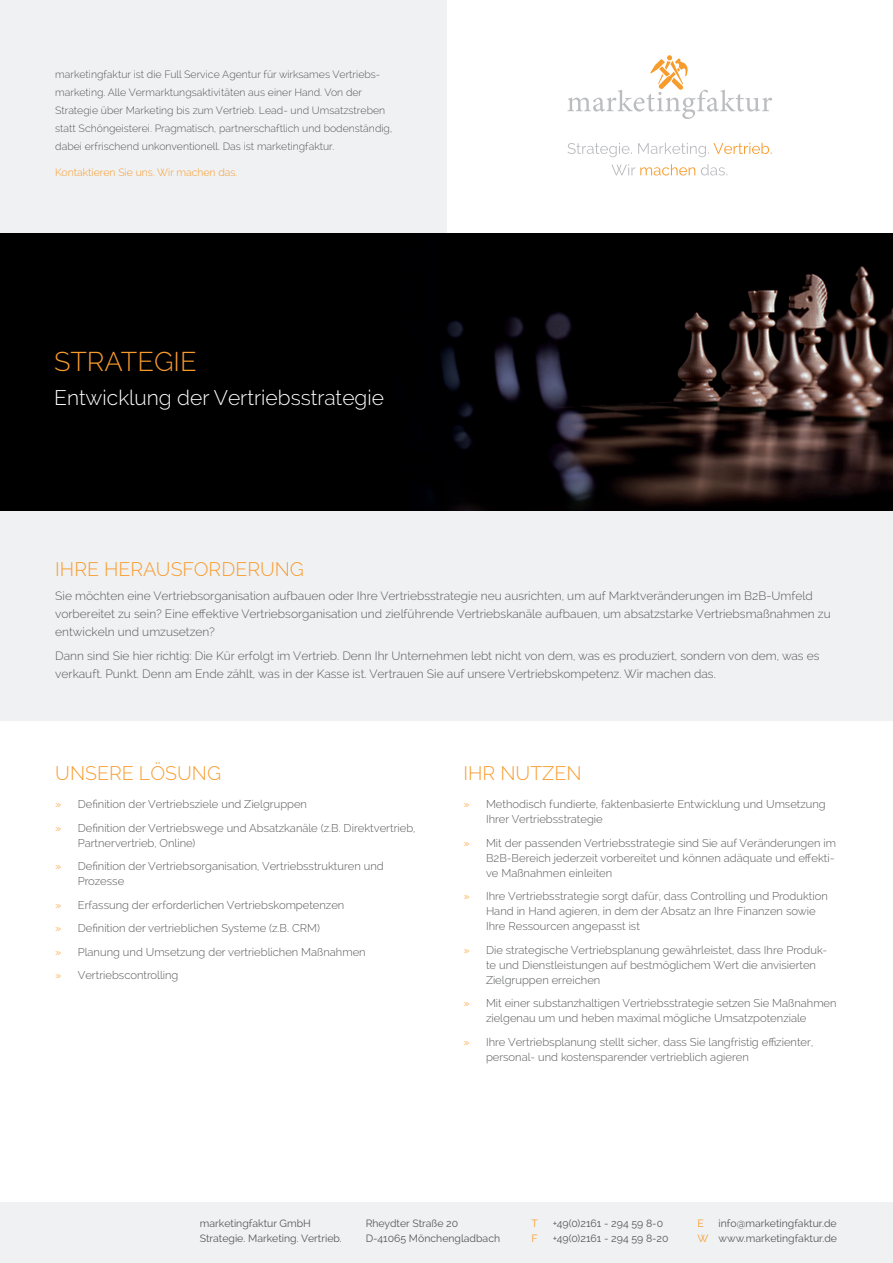
<style>
.page{position:relative;width:893px;height:1263px;background:#fff}
.page>*{position:absolute;margin:0;border:0;box-sizing:border-box;transform-origin:0 0}
.t1{font:300 27px "Raleway";color:#f89b2d}
.t2{font:300 21px "Raleway";color:#fff}
.t3{font:300 19.5px "Raleway";color:#f89b2d}
.t4{font:300 12px/18px "Raleway";color:#57585a}
.t5{font:300 11.25px/15px "Raleway";color:#57585a}
.t6{font:300 10.5px/18px "Raleway";color:#57585a}
.t7{font:10.5px/15px "Raleway";color:#57585a}
.t8{font:300 10.5px "Raleway";color:#f89b2d}
.t9{font:10.5px "Raleway";color:#f89b2d}
.s1{color:#f89b2d}
</style>
<div class="page">
<div style="left:0;top:1202px;width:893px;height:61px;background:#f0f1f2"></div>
<div style="left:0;top:0;width:446px;height:303px;background:#f0f1f2"></div>
<div style="left:0;top:467px;width:893px;height:254px;background:#f0f1f2"></div>
<img style="left:0;top:234px;width:893px;height:276px">
<svg style="left:567px;top:55px;width:205px;height:64px"></svg>
<svg style="left:701px;top:164px;width:26px;height:12px"></svg>
<svg style="left:611px;top:164px;width:84px;height:12px"></svg>
<svg style="left:567px;top:143px;width:204px;height:14px"></svg>
<p class="t6" style="left:55px;top:65px;width:338px">marketingfaktur ist die Full Service Agentur für wirksames Vertriebs&shy;marketing. Alle Vermarktungsaktivitäten aus einer Hand. Von der Strategie über Marketing bis zum Vertrieb. Lead- und Umsatzstreben statt Schöngeisterei. Pragmatisch, partnerschaftlich und bodenständig, dabei erfrischend unkonventionell. Das ist marketingfaktur.</p>
<p class="t8" style="left:55px;top:167px;width:184px">Kontaktieren Sie uns. Wir machen das.</p>
<h1 class="t1" style="left:54px;top:346px;width:144px">STRATEGIE</h1>
<h2 class="t2" style="left:54px;top:385px;width:331px">Entwicklung der Vertriebsstrategie</h2>
<h3 class="t3" style="left:55px;top:558px;width:250px">IHRE HERAUSFORDERUNG</h3>
<p class="t4" style="left:55px;top:587px;width:777px">Sie möchten eine Vertriebsorganisation aufbauen oder Ihre Vertriebsstrategie neu ausrichten, um auf Marktveränderungen im B2B-Umfeld vorbereitet zu sein? Eine effektive Vertriebsorganisation und zielführende Vertriebskanäle aufbauen, um absatzstarke Vertriebsmaßnahmen zu entwickeln und umzusetzen?</p>
<p class="t4" style="left:55px;top:647px;width:766px">Dann sind Sie hier richtig: Die Kür erfolgt im Vertrieb. Denn Ihr Unternehmen lebt nicht von dem, was es produziert, sondern von dem, was es verkauft. Punkt. Denn am Ende zählt, was in der Kasse ist. Vertrauen Sie auf unsere Vertriebskompetenz. Wir machen das.</p>
<h3 class="t3" style="left:55px;top:762px;width:167px">UNSERE LÖSUNG</h3>
<h3 class="t3" style="left:463px;top:762px;width:120px">IHR NUTZEN</h3>
<p class="t5" style="left:55px;top:792px;width:362px;line-height:23.5px"><span class="s1">»</span> Definition der Vertriebsziele und Zielgruppen<br><span class="s1">»</span> Definition der Vertriebswege und Absatzkanäle (z.B. Direktvertrieb,</p>
<p class="t5" style="left:55px;top:831px;width:330px;line-height:23.5px;text-indent:22px">Partnervertrieb, Online)<br><span class="s1">»</span> Definition der Vertriebsorganisation, Vertriebsstrukturen und</p>
<p class="t5" style="left:55px;top:869px;width:312px;line-height:23.5px;text-indent:22px">Prozesse<br><span class="s1">»</span> Erfassung der erforderlichen Vertriebskompetenzen<br><span class="s1">»</span> Definition der vertrieblichen Systeme (z.B. CRM)<br><span class="s1">»</span> Planung und Umsetzung der vertrieblichen Maßnahmen <span class="s1">»</span> Vertriebscontrolling</p>
<p class="t5" style="left:486px;top:797px;width:341px;text-indent:-22px"><span class="s1">»</span> Methodisch fundierte, faktenbasierte Entwicklung und Umsetzung<br>Ihrer Vertriebsstrategie</p>
<p class="t5" style="left:486px;top:835px;width:351px;text-indent:-22px"><span class="s1">»</span> Mit der passenden Vertriebsstrategie sind Sie auf Veränderungen im<br>B2B-Bereich jederzeit vorbereitet und können adäquate und effekti&shy;ve Maßnahmen einleiten</p>
<p class="t5" style="left:486px;top:889px;width:343px;text-indent:-22px"><span class="s1">»</span> Ihre Vertriebsstrategie sorgt dafür, dass Controlling und Produktion<br>Hand in Hand agieren, in dem der Absatz an Ihre Finanzen sowie<br>Ihre Ressourcen angepasst ist</p>
<p class="t5" style="left:486px;top:942px;width:343px;text-indent:-22px"><span class="s1">»</span> Die strategische Vertriebsplanung gewährleistet, dass Ihre Produk&shy;te und Dienstleistungen auf bestmöglichem Wert die anvisierten<br>Zielgruppen erreichen</p>
<p class="t5" style="left:486px;top:996px;width:352px;text-indent:-22px"><span class="s1">»</span> Mit einer substanzhaltigen Vertriebsstrategie setzen Sie Maßnahmen zielgenau um und heben maximal mögliche Umsatzpotenziale</p>
<p class="t5" style="left:486px;top:1034px;width:329px;text-indent:-22px"><span class="s1">»</span> Ihre Vertriebsplanung stellt sicher, dass Sie langfristig effizienter, personal- und kostensparender vertrieblich agieren</p>
<p class="t7" style="left:200px;top:1216px;width:144px">marketingfaktur GmbH<br>Strategie. Marketing. Vertrieb.</p>
<p class="t7" style="left:366px;top:1216px;width:136px">Rheydter Straße 20<br>D-41065 Mönchengladbach</p>
<p class="t9" style="left:531px;top:1217px;width:8px">T</p>
<p class="t7" style="left:553px;top:1216px;width:112px">+49(0)2161 - 294 59 8-0</p>
<p class="t9" style="left:531px;top:1232px;width:8px">F</p>
<p class="t7" style="left:553px;top:1231px;width:117px">+49(0)2161 - 294 59 8-20</p>
<p class="t7" style="left:697px;top:1216px;width:141px;text-align:right">info@marketingfaktur.de<br><span class="s1">W</span> www.marketingfaktur.de</p>
<p class="t9" style="left:697px;top:1217px;width:8px">E</p>
</div>
